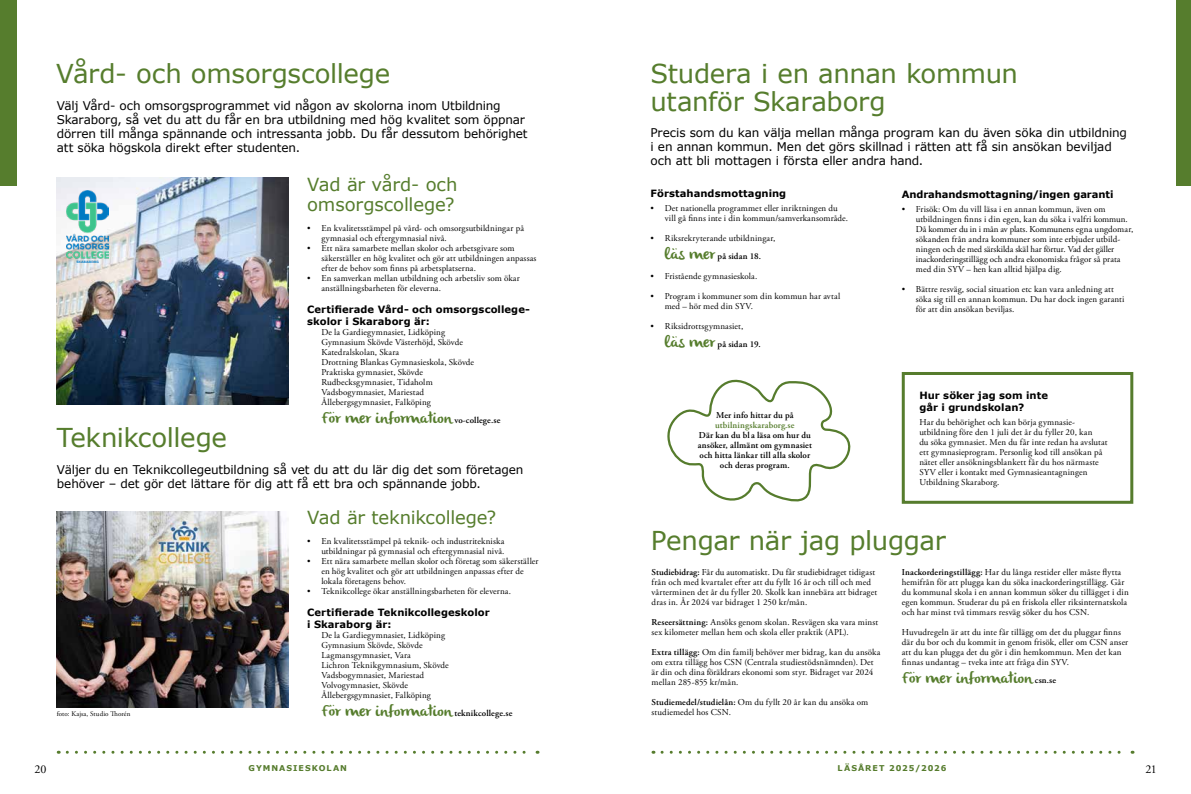
<style>
.page{position:relative;width:1191px;height:794px;background:#fff}
.page>*{position:absolute;margin:0;border:0;box-sizing:border-box;transform-origin:0 0}
.t1{font:26px/28px "Verdana";letter-spacing:-.015em;color:#567d2d}
.t2{font:18px/20px "Verdana";letter-spacing:-.01em;color:#567d2d}
.t3{font:16px "olivier";letter-spacing:.015em;color:#567d2d}
.t4{font:12px/14px "Verdana";letter-spacing:-.01em;color:#000}
.t5{font:12px "Adobe Garamond Pro";color:#000}
.t6{font:700 10px/12px "Verdana";letter-spacing:.005em;color:#000}
.t7{font:9px/10px "Adobe Garamond Pro";letter-spacing:.015em;color:#000}
.t8{font:600 9px/10px "Adobe Garamond Pro";letter-spacing:.015em;color:#000;text-align:center}
.t9{font:600 9px "Adobe Garamond Pro";letter-spacing:.015em;color:#567d2d}
.t10{font:700 8px "Verdana";letter-spacing:.125em;color:#567c2d}
.t11{font:7px "Adobe Garamond Pro";letter-spacing:.01em;color:#000}
.s1{font-family:"Adobe Garamond Pro";font-weight:600;font-size:9px;color:#000}
.s2{font-family:"olivier";font-size:16px;color:#567d2d}
.s3{font-weight:600}
</style>
<div class="page">
<svg style="left:662px;top:750px;width:471px;height:3px"></svg>
<svg style="left:67px;top:750px;width:471px;height:3px"></svg>
<div style="left:0;top:0;width:16px;height:185px;background:#567d2d"></div>
<div style="left:1176px;top:0;width:15px;height:185px;background:#567d2d"></div>
<div style="left:901px;top:372px;width:232px;height:132px;border:3px solid #567c2d"></div>
<img style="left:57px;top:511px;width:231px;height:197px">
<img style="left:57px;top:178px;width:231px;height:227px">
<svg style="left:667px;top:379px;width:184px;height:123px"></svg>
<img style="left:67px;top:191px;width:42px;height:71px">
<h1 class="t1" style="left:56px;top:60px;width:336px">Vård- och omsorgscollege</h1>
<p class="t4" style="left:57px;top:99px;width:472px">Välj Vård- och omsorgsprogrammet vid någon av skolorna inom Utbildning Skaraborg, så vet du att du får en bra utbildning med hög kvalitet som öppnar dörren till många spännande och intressanta jobb. Du får dessutom behörighet att söka högskola direkt efter studenten.</p>
<h2 class="t2" style="left:307px;top:174px;width:152px">Vad är vård- och omsorgscollege?</h2>
<p class="t7" style="left:321px;top:223px;width:204px;text-indent:-14px">• En kvalitetsstämpel på vård- och omsorgsutbildningar på gymnasial och eftergymnasial nivå.</p>
<p class="t7" style="left:321px;top:243px;width:217px;text-indent:-14px">• Ett nära samarbete mellan skolor och arbetsgivare som säkerställer en hög kvalitet och gör att utbildningen anpassas efter de behov som finns på arbetsplatserna.</p>
<p class="t7" style="left:321px;top:273px;width:200px;text-indent:-14px">• En samverkan mellan utbildning och arbetsliv som ökar anställningsbarheten för eleverna.</p>
<p class="t6" style="left:307px;top:303px;width:224px">Certifierade Vård- och omsorgscollege&shy;skolor i Skaraborg är:</p>
<p class="t7" style="left:321px;top:327px;width:154px">De la Gardiegymnasiet, Lidköping<br>Gymnasium Skövde Västerhöjd, Skövde<br>Katedralskolan, Skara<br>Drottning Blankas Gymnasieskola, Skövde<br>Praktiska gymnasiet, Skövde<br>Rudbecksgymnasiet, Tidaholm<br>Vadsbogymnasiet, Mariestad<br>Ållebergsgymnasiet, Falköping</p>
<h3 class="t3" style="left:321px;top:408px;width:180px">För mer information <span class="s1">vo-college.se</span></h3>
<h1 class="t1" style="left:57px;top:424px;width:172px">Teknikcollege</h1>
<h3 class="t4" style="left:57px;top:462px;width:468px">Väljer du en Teknikcollegeutbildning så vet du att du lär dig det som företagen behöver – det gör det lättare för dig att få ett bra och spännande jobb.</h3>
<h2 class="t2" style="left:307px;top:508px;width:191px">Vad är teknikcollege?</h2>
<p class="t7" style="left:307px;top:536px;width:199px;text-align:right">• En kvalitetsstämpel på teknik- och industritekniska utbildningar på gymnasial och eftergymnasial nivå.</p>
<p class="t7" style="left:321px;top:556px;width:219px;text-indent:-14px">• Ett nära samarbete mellan skolor och företag som säkerställer en hög kvalitet och gör att utbildningen anpassas efter de lokala företagens behov.</p>
<p class="t7" style="left:307px;top:586px;width:205px">• Teknikcollege ökar anställningsbarheten för eleverna.</p>
<p class="t6" style="left:307px;top:606px;width:184px">Certifierade Teknikcollegeskolor i Skaraborg är:</p>
<p class="t7" style="left:321px;top:630px;width:129px">De la Gardiegymnasiet, Lidköping<br>Gymnasium Skövde, Skövde<br>Lagmansgymnasiet, Vara<br>Lichron Teknikgymnasium, Skövde<br>Vadsbogymnasiet, Mariestad<br>Volvogymnasiet, Skövde<br>Ållebergsgymnasiet, Falköping</p>
<h3 class="t3" style="left:321px;top:702px;width:193px">För mer information <span class="s1">teknikcollege.se</span></h3>
<p class="t11" style="left:57px;top:709px;width:75px">foto: Kajsa, Studio Thorén</p>
<h1 class="t1" style="left:650px;top:60px;width:369px">Studera i en annan kommun utanför Skaraborg</h1>
<h3 class="t4" style="left:650px;top:125px;width:478px">Precis som du kan välja mellan många program kan du även söka din utbildning i en annan kommun. Men det görs skillnad i rätten att få sin ansökan beviljad och att bli mottagen i första eller andra hand.</h3>
<p class="t6" style="left:650px;top:188px;width:137px">Förstahandsmottagning</p>
<p class="t7" style="left:664px;top:204px;width:185px;text-indent:-14px">• Det nationella programmet eller inriktningen du vill gå finns inte i din kommun/samverkansområde.</p>
<p class="t7" style="left:650px;top:230px;width:126px;line-height:18px;text-align:center">• Riksrekryterande utbildningar, <span class="s2">läs mer</span> <span class="s3">på sidan 18.</span></p>
<p class="t7" style="left:650px;top:272px;width:108px">• Fristående gymnasieskola.</p>
<p class="t7" style="left:664px;top:292px;width:177px;text-indent:-14px">• Program i kommuner som din kommun har avtal med – hör med din SYV.</p>
<p class="t7" style="left:664px;top:318px;width:97px;line-height:18px;text-indent:-14px">• Riksidrottsgymnasiet, <span class="s2">läs mer</span> <span class="s3">på sidan 19.</span></p>
<p class="t6" style="left:901px;top:188px;width:213px">Andrahandsmottagning/ingen garanti</p>
<p class="t7" style="left:916px;top:204px;width:219px;text-indent:-14px">• Frisök: Om du vill läsa i en annan kommun, även om utbildningen finns i din egen, kan du söka i valfri kommun.<br>Då kommer du in i mån av plats. Kommunens egna ungdomar, sökanden från andra kommuner som inte erbjuder utbild&shy;ningen och de med särskilda skäl har förtur. Vad det gäller inackorderingstillägg och andra ekonomiska frågor så prata med din SYV – hen kan alltid hjälpa dig.</p>
<p class="t7" style="left:916px;top:284px;width:210px;text-indent:-14px">• Bättre resväg, social situation etc kan vara anledning att söka sig till en annan kommun. Du har dock ingen garanti för att din ansökan beviljas.</p>
<p class="t8" style="left:716px;top:410px;width:79px">Mer info hittar du på</p>
<p class="t9" style="left:715px;top:419px;width:81px">utbilningskaraborg.se</p>
<p class="t8" style="left:697px;top:430px;width:116px">Där kan du bl a läsa om hur du ansöker, allmänt om gymnasiet och hitta länkar till alla skolor och deras program.</p>
<p class="t6" style="left:919px;top:389px;width:130px">Hur söker jag som inte går i grundskolan?</p>
<p class="t7" style="left:919px;top:417px;width:189px">Har du behörighet och kan börja gymnasie&shy;utbildning före den 1 juli det år du fyller 20, kan<br>du söka gymnasiet. Men du får inte redan ha avslutat ett gymnasieprogram. Personlig kod till ansökan på nätet eller ansökningsblankett får du hos närmaste SYV eller i kontakt med Gymnasieantagningen Utbildning Skaraborg.</p>
<h1 class="t1" style="left:651px;top:527px;width:296px">Pengar när jag pluggar</h1>
<p class="t7" style="left:902px;top:567px;width:228px"><span class="s3">Inackorderingstillägg:</span> Har du långa restider eller måste flytta hemifrån för att plugga kan du söka inackorderingstillägg. Går du kommunal skola i en annan kommun söker du tillägget i din egen kommun. Studerar du på en friskola eller riksinternatskola och har minst två timmars resväg söker du hos CSN.</p>
<p class="t7" style="left:902px;top:627px;width:228px">Huvudregeln är att du inte får tillägg om det du pluggar finns där du bor och du kommit in genom frisök, eller om CSN anser att du kan plugga det du gör i din hemkommun. Men det kan finnas undantag – tveka inte att fråga din SYV.</p>
<h3 class="t3" style="left:902px;top:668px;width:156px">För mer information <span class="s1">csn.se</span></h3>
<p class="t7" style="left:651px;top:567px;width:227px"><span class="s3">Studiebidrag:</span> Får du automatiskt. Du får studiebidraget tidigast från och med kvartalet efter att du fyllt 16 år och till och med vårterminen det år du fyller 20. Skolk kan innebära att bidraget dras in. År 2024 var bidraget 1 250 kr/mån.</p>
<p class="t7" style="left:651px;top:617px;width:228px"><span class="s3">Reseersättning:</span> Ansöks genom skolan. Resvägen ska vara minst sex kilometer mellan hem och skola eller praktik (APL).</p>
<p class="t7" style="left:651px;top:647px;width:230px"><span class="s3">Extra tillägg:</span> Om din familj behöver mer bidrag, kan du ansöka om extra tillägg hos CSN (Centrala studiestödsnämnden). Det är din och dina föräldrars ekonomi som styr. Bidraget var 2024 mellan 285-855 kr/mån.</p>
<p class="t7" style="left:651px;top:697px;width:218px"><span class="s3">Studiemedel/studielån:</span> Om du fyllt 20 år kan du ansöka om studiemedel hos CSN.</p>
<h3 class="t5" style="left:35px;top:762px;width:13px">20</h3>
<p class="t10" style="left:248px;top:763px;width:100px">GYMNASIESKOLAN</p>
<p class="t10" style="left:837px;top:763px;width:110px">LÄSÅRET 2025/2026</p>
<h3 class="t5" style="left:1145px;top:762px;width:13px">21</h3>
</div>
